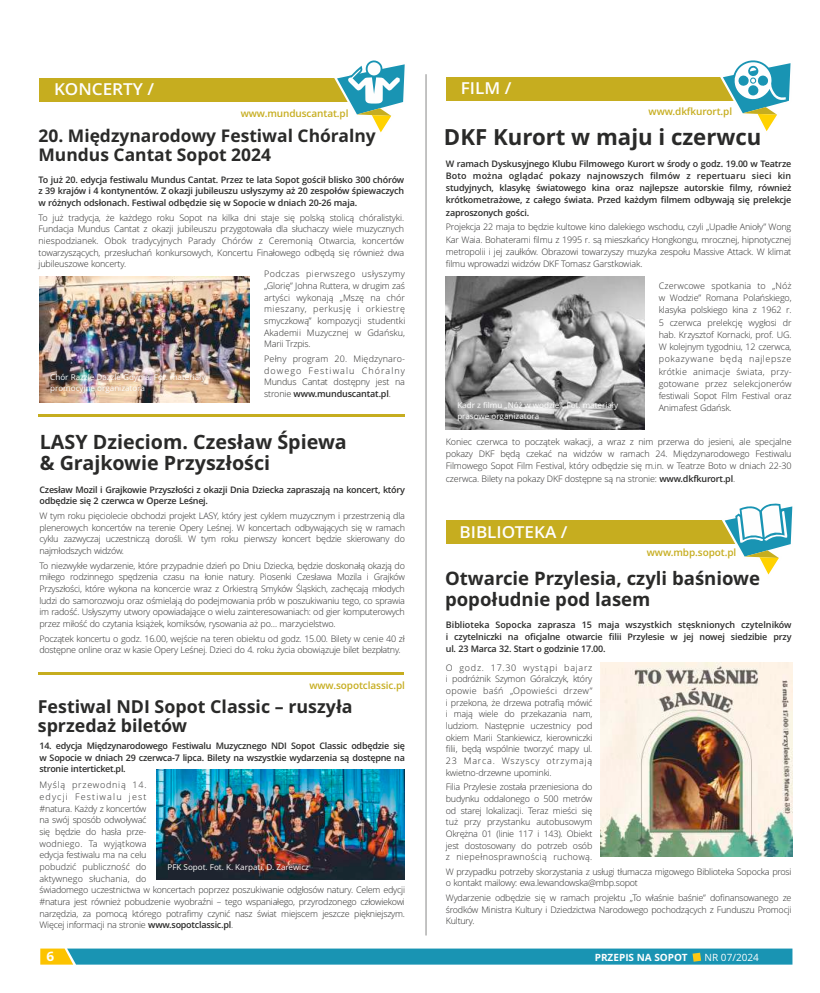
<style>
.page{position:relative;width:820px;height:993px;background:#fff}
.page>*{position:absolute;margin:0;border:0;box-sizing:border-box;transform-origin:0 0}
.t1{font:700 22.2px "Open Sans";color:#2a2a29}
.t2{font:700 19.7px/21.6px "Open Sans";color:#2a2a29}
.t3{font:700 18.6px/20.3px "Open Sans";color:#2a2a29}
.t4{font:700 17.8px/19.5px "Open Sans";color:#2a2a29}
.t5{font:700 17.4px/19.1px "Open Sans";color:#2a2a29}
.t6{font:600 16.5px "Open Sans";color:#fefefe;scale:1.04 1}
.t7{font:700 13px "Open Sans";color:#fefefe;scale:1.04 1}
.t8{font:600 10px "Open Sans";letter-spacing:-.01em;color:#c6ad1f}
.t9{font:700 10px "Open Sans";color:#fefefe}
.t10{font:10px "Open Sans";color:#fefefe}
.t11{font:300 9px/11.6px "Open Sans";letter-spacing:-.025em;color:#2a2a29;text-align:justify}
.t12{font:600 9px/11.6px "Open Sans";letter-spacing:-.025em;color:#2a2a29;text-align:justify}
.t13{font:8px/10.9px "Open Sans";color:#fefefe}
.s1{font-weight:600}
</style>
<div class="page">
<svg style="left:40px;top:948px;width:752px;height:16px;background:#2b9aae"></svg>
<hr style="left:425px;top:74px;width:1px;height:861px;background:#888887">
<div style="left:39px;top:78px;width:332px;height:24px;background:#c6ad1f"></div>
<svg style="left:334px;top:60px;width:71px;height:73px"></svg>
<div style="left:445px;top:520px;width:334px;height:24px;background:#c6ad1f"></div>
<svg style="left:722px;top:503px;width:71px;height:72px"></svg>
<img style="left:600px;top:662px;width:191px;height:194px">
<hr style="left:39px;top:414px;width:366px;height:3px;background:#c6ad1f">
<hr style="left:39px;top:671px;width:365px;height:3px;background:#c6ad1f">
<img style="left:40px;top:276px;width:210px;height:126px">
<img style="left:156px;top:769px;width:248px;height:110px">
<div style="left:445px;top:77px;width:332px;height:24px;background:#c6ad1f"></div>
<svg style="left:720px;top:60px;width:71px;height:71px"></svg>
<img style="left:446px;top:276px;width:198px;height:153px">
<h3 class="t6" style="left:54px;top:83px;width:98px">KONCERTY /</h3>
<h3 class="t6" style="left:460px;top:81px;width:50px">FILM /</h3>
<p class="t8" style="left:241px;top:109px;width:109px">www.munduscantat.pl</p>
<p class="t8" style="left:648px;top:107px;width:85px">www.dkfkurort.pl</p>
<h3 class="t5" style="left:38px;top:127px;width:339px">20. Międzynarodowy Festiwal Chóralny<br>Mundus Cantat Sopot 2024</h3>
<p class="t12" style="left:39px;top:174px;width:367px">To już 20. edycja festiwalu Mundus Cantat. Przez te lata Sopot gościł blisko 300 chórów z 39 krajów i 4 kontynentów. Z okazji jubileuszu usłyszymy aż 20 zespołów śpiewaczych w różnych odsłonach. Festiwal odbędzie się w Sopocie w dniach 20-26 maja.</p>
<p class="t11" style="left:39px;top:212px;width:367px">To już tradycja, że każdego roku Sopot na kilka dni staje się polską stolicą chóralistyki.<br>Fundacja Mundus Cantat z okazji jubileuszu przygotowała dla słuchaczy wiele muzycznych niespodzianek. Obok tradycyjnych Parady Chórów z Ceremonią Otwarcia, koncertów towarzyszących, przesłuchań konkursowych, Koncertu Finałowego odbędą się również dwa jubileuszowe koncerty.</p>
<p class="t11" style="left:264px;top:269px;width:143px">Podczas pierwszego usłyszymy „Glorię” Johna Ruttera, w drugim zaś artyści wykonają „Mszę na chór mieszany, perkusję i orkiestrę smyczkową” kompozycji studentki Akademii Muzycznej w Gdańsku, Marii Trzpis.</p>
<p class="t11" style="left:264px;top:353px;width:142px">Pełny program 20. Międzynaro&shy;dowego Festiwalu Chóralny Mundus Cantat dostępny jest na stronie <span class="s1">www.munduscantat.pl</span>.</p>
<p class="t13" style="left:50px;top:372px;width:157px">Chór Razzle Dazzle Gdynia. Fot. materiały promocyjne organizatora</p>
<h2 class="t2" style="left:40px;top:432px;width:308px">LASY Dzieciom. Czesław Śpiewa &amp; Grajkowie Przyszłości</h2>
<p class="t12" style="left:39px;top:484px;width:367px">Czesław Mozil i Grajkowie Przyszłości z okazji Dnia Dziecka zapraszają na koncert, który odbędzie się 2 czerwca w Operze Leśnej.</p>
<p class="t11" style="left:39px;top:510px;width:367px">W tym roku pięciolecie obchodzi projekt LASY, który jest cyklem muzycznym i przestrzenią dla plenerowych koncertów na terenie Opery Leśnej. W koncertach odbywających się w ramach cyklu zazwyczaj uczestniczą dorośli. W tym roku pierwszy koncert będzie skierowany do najmłodszych widzów.</p>
<p class="t11" style="left:39px;top:560px;width:367px">To niezwykłe wydarzenie, które przypadnie dzień po Dniu Dziecka, będzie doskonałą okazją do miłego rodzinnego spędzenia czasu na łonie natury. Piosenki Czesława Mozila i Grajków Przyszłości, które wykona na koncercie wraz z Orkiestrą Smyków Śląskich, zachęcają młodych ludzi do samorozwoju oraz ośmielają do podejmowania prób w poszukiwaniu tego, co sprawia im radość. Usłyszymy utwory opowiadające o wielu zainteresowaniach: od gier komputerowych przez miłość do czytania książek, komiksów, rysowania aż po… marzycielstwo.</p>
<p class="t11" style="left:39px;top:633px;width:367px">Początek koncertu o godz. 16.00, wejście na teren obiektu od godz. 15.00. Bilety w cenie 40 zł dostępne online oraz w kasie Opery Leśnej. Dzieci do 4. roku życia obowiązuje bilet bezpłatny.</p>
<p class="t8" style="left:309px;top:681px;width:97px">www.sopotclassic.pl</p>
<h3 class="t4" style="left:38px;top:698px;width:316px">Festiwal NDI Sopot Classic – ruszyła sprzedaż biletów</h3>
<p class="t12" style="left:39px;top:740px;width:367px">14. edycja Międzynarodowego Festiwalu Muzycznego NDI Sopot Classic odbędzie się w Sopocie w dniach 29 czerwca-7 lipca. Bilety na wszystkie wydarzenia są dostępne na stronie interticket.pl.</p>
<p class="t11" style="left:39px;top:780px;width:367px;text-align:left">Myślą przewodnią 14.<br>edycji Festiwalu jest<br>#natura. Każdy z koncertów<br>na swój sposób odwoływać<br>się będzie do hasła prze-<br>wodniego. Ta wyjątkowa<br>edycja festiwalu ma na celu<br>pobudzić publiczność do<br>aktywnego słuchania, do<br>świadomego uczestnictwa w koncertach poprzez poszukiwanie odgłosów natury. Celem edycji #natura jest również pobudzenie wyobraźni – tego wspaniałego, przyrodzonego człowiekowi narzędzia, za pomocą którego potrafimy czynić nasz świat miejscem jeszcze piękniejszym.<br>Więcej informacji na stronie <span class="s1">www.sopotclassic.pl</span>.</p>
<p class="t13" style="left:167px;top:862px;width:143px">PFK Sopot. Fot. K. Karpati, D. Zarewicz</p>
<h1 class="t1" style="left:443px;top:128px;width:319px">DKF Kurort w maju i czerwcu</h1>
<p class="t12" style="left:445px;top:158px;width:347px;line-height:12.3px">W ramach Dyskusyjnego Klubu Filmowego Kurort w środy o godz. 19.00 w Teatrze Boto można oglądać pokazy najnowszych filmów z repertuaru sieci kin studyjnych, klasykę światowego kina oraz najlepsze autorskie filmy, również krótkometrażowe, z całego świata. Przed każdym filmem odbywają się prelekcje zaproszonych gości.</p>
<p class="t11" style="left:445px;top:222px;width:347px;line-height:12.3px">Projekcja 22 maja to będzie kultowe kino dalekiego wschodu, czyli „Upadłe Anioły” Wong Kar Waia. Bohaterami filmu z 1995 r. są mieszkańcy Hongkongu, mrocznej, hipnotycznej metropolii i jej zaułków. Obrazowi towarzyszy muzyka zespołu Massive Attack. W klimat filmu wprowadzi widzów DKF Tomasz Garstkowiak.</p>
<p class="t11" style="left:658px;top:280px;width:134px;line-height:12.3px">Czerwcowe spotkania to „Nóż w Wodzie” Romana Polańskiego, klasyka polskiego kina z 1962 r.<br>5 czerwca prelekcję wygłosi dr hab. Krzysztof Kornacki, prof. UG.<br>W kolejnym tygodniu, 12 czerwca, pokazywane będą najlepsze krótkie animacje świata, przy&shy;gotowane przez selekcjonerów festiwali Sopot Film Festival oraz Animafest Gdańsk.</p>
<p class="t11" style="left:445px;top:436px;width:347px;line-height:12.3px">Koniec czerwca to początek wakacji, a wraz z nim przerwa do jesieni, ale specjalne pokazy DKF będą czekać na widzów w ramach 24. Międzynarodowego Festiwalu Filmowego Sopot Film Festival, który odbędzie się m.in. w Teatrze Boto w dniach 22-30 czerwca. Bilety na pokazy DKF dostępne są na stronie: <span class="s1">www.dkfkurort.pl</span>.</p>
<p class="t13" style="left:457px;top:400px;width:162px">Kadr z filmu „Nóż w wodzie”. Fot. materiały prasowe organizatora</p>
<h3 class="t6" style="left:459px;top:525px;width:105px">BIBLIOTEKA /</h3>
<h3 class="t3" style="left:445px;top:570px;width:316px">Otwarcie Przylesia, czyli baśniowe popołudnie pod lasem</h3>
<p class="t8" style="left:646px;top:548px;width:91px">www.mbp.sopot.pl</p>
<p class="t12" style="left:445px;top:620px;width:347px">Biblioteka Sopocka zaprasza 15 maja wszystkich stęsknionych czytelników i czytelniczki na oficjalne otwarcie filii Przylesie w jej nowej siedzibie przy ul. 23 Marca 32. Start o godzinie 17.00.</p>
<p class="t11" style="left:445px;top:662px;width:148px">O godz. 17.30 wystąpi bajarz i podróżnik Szymon Góralczyk, który opowie baśń „Opowieści drzew” i przekona, że drzewa potrafią mówić i mają wiele do przekazania nam, ludziom. Następnie uczestnicy pod okiem Marii Stankiewicz, kierowniczki filii, będą wspólnie tworzyć mapy ul.<br>23 Marca. Wszyscy otrzymają kwietno-drzewne upominki.</p>
<p class="t11" style="left:445px;top:782px;width:148px">Filia Przylesie została przeniesiona do budynku oddalonego o 500 metrów od starej lokalizacji. Teraz mieści się tuż przy przystanku autobusowym Okrężna 01 (linie 117 i 143). Obiekt jest dostosowany do potrzeb osób z niepełnosprawnością ruchową.</p>
<p class="t11" style="left:445px;top:866px;width:347px">W przypadku potrzeby skorzystania z usługi tłumacza migowego Biblioteka Sopocka prosi o kontakt mailowy: ewa.lewandowska@mbp.sopot</p>
<p class="t11" style="left:445px;top:892px;width:347px">Wydarzenie odbędzie się w ramach projektu „To właśnie baśnie” dofinansowanego ze środków Ministra Kultury i Dziedzictwa Narodowego pochodzących z Funduszu Promocji Kultury.</p>
<h3 class="t7" style="left:47px;top:950px;width:9px">6</h3>
<p class="t9" style="left:594px;top:952px;width:94px">PRZEPIS NA SOPOT</p>
<p class="t10" style="left:704px;top:952px;width:56px">NR 07/2024</p>
</div>
